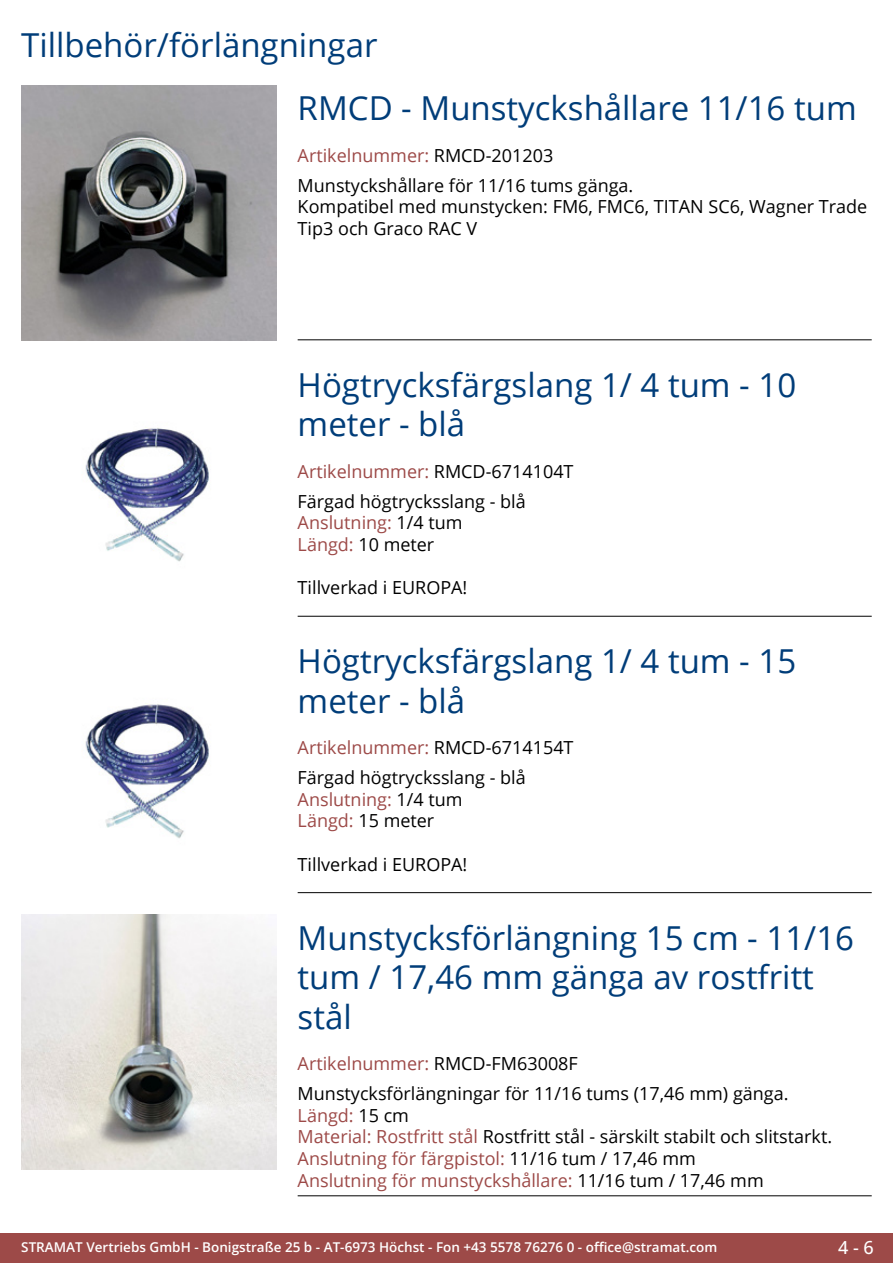
<style>
.page{position:relative;width:893px;height:1263px;background:#fff}
.page>*{position:absolute;margin:0;border:0;box-sizing:border-box;transform-origin:0 0}
.t1{font:33px/39.6px "Open Sans";color:#003d79}
.t2{font:18px/21.6px "Open Sans";color:#000}
.t3{font:18px "Open Sans";color:#9d4a48}
.t4{font:500 18px "Open Sans";color:#fff}
.t5{font:600 13.5px "Open Sans";color:#fff}
.s1{color:#000}
.s2{color:#9d4a48}
</style>
<div class="page">
<div style="left:0;top:1233px;width:893px;height:30px;background:#9d4a48"></div>
<hr style="left:298px;top:340px;width:574px;height:1px;background:#000">
<hr style="left:298px;top:616px;width:574px;height:1px;background:#000">
<hr style="left:298px;top:892px;width:574px;height:1px;background:#000">
<hr style="left:298px;top:1195px;width:574px;height:1px;background:#000">
<img style="left:21px;top:85px;width:255px;height:255px">
<img style="left:85px;top:427px;width:124px;height:135px">
<img style="left:85px;top:703px;width:124px;height:136px">
<img style="left:21px;top:914px;width:255px;height:255px">
<h1 class="t1" style="left:298px;top:12px;width:560px;line-height:63.8px;text-indent:-276px">Tillbehör/förlängningar<br>RMCD - Munstyckshållare 11/16 tum</h1>
<p class="t3" style="left:298px;top:143px;width:257px">Artikelnummer: <span class="s1">RMCD-201203</span></p>
<p class="t2" style="left:298px;top:174px;width:571px">Munstyckshållare för 11/16 tums gänga.<br>Kompatibel med munstycken: FM6, FMC6, TITAN SC6, Wagner Trade<br>Tip3 och Graco RAC V</p>
<h1 class="t1" style="left:298px;top:364px;width:500px">Högtrycksfärgslang 1/ 4 tum - 10 meter - blå</h1>
<p class="t3" style="left:298px;top:459px;width:277px">Artikelnummer: <span class="s1">RMCD-6714104T</span></p>
<p class="t2" style="left:298px;top:490px;width:230px">Färgad högtrycksslang - blå<br><span class="s2">Anslutning:</span> 1/4 tum<br><span class="s2">Längd:</span> 10 meter</p>
<p class="t2" style="left:298px;top:576px;width:171px">Tillverkad i EUROPA!</p>
<h1 class="t1" style="left:298px;top:640px;width:500px">Högtrycksfärgslang 1/ 4 tum - 15 meter - blå</h1>
<p class="t3" style="left:298px;top:735px;width:277px">Artikelnummer: <span class="s1">RMCD-6714154T</span></p>
<p class="t2" style="left:298px;top:766px;width:230px">Färgad högtrycksslang - blå<br><span class="s2">Anslutning:</span> 1/4 tum<br><span class="s2">Längd:</span> 15 meter</p>
<p class="t2" style="left:298px;top:853px;width:171px">Tillverkad i EUROPA!</p>
<h1 class="t1" style="left:298px;top:917px;width:558px">Munstycksförlängning 15 cm - 11/16 tum / 17,46 mm gänga av rostfritt stål</h1>
<p class="t3" style="left:298px;top:1051px;width:282px">Artikelnummer: <span class="s1">RMCD-FM63008F</span></p>
<p class="t2" style="left:298px;top:1082px;width:536px">Munstycksförlängningar för 11/16 tums (17,46 mm) gänga.<br><span class="s2">Längd:</span> 15 cm<br><span class="s2">Material: Rostfritt stål</span> Rostfritt stål - särskilt stabilt och slitstarkt.<br><span class="s2">Anslutning för färgpistol:</span> 11/16 tum / 17,46 mm<br><span class="s2">Anslutning för munstyckshållare:</span> 11/16 tum / 17,46 mm</p>
<p class="t5" style="left:21px;top:1238px;width:698px">STRAMAT Vertriebs GmbH - Bonigstraße 25 b - AT-6973 Höchst - Fon +43 5578 76276 0 - office@stramat.com</p>
<p class="t4" style="left:838px;top:1234px;width:37px">4 - 6</p>
</div>
